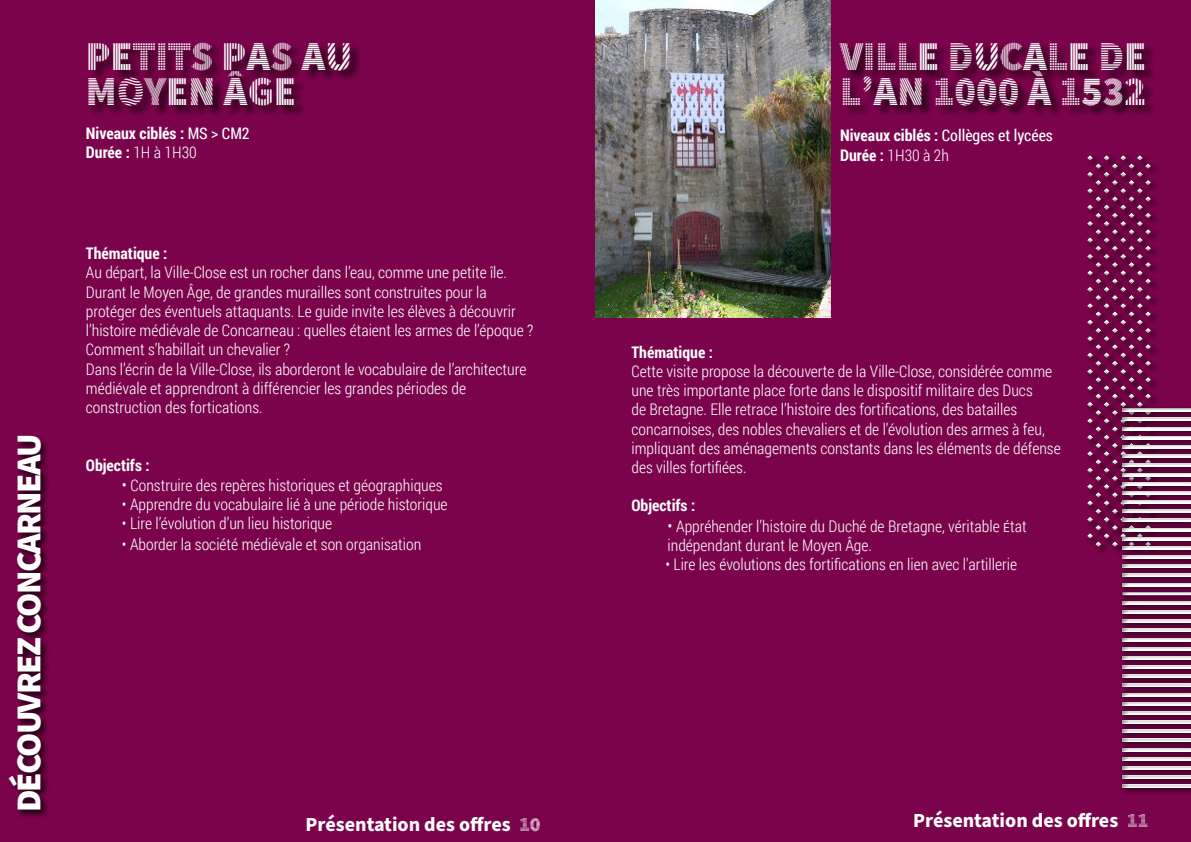
<style>
.page{position:relative;width:1191px;height:842px;background:#fff}
.page>*{position:absolute;margin:0;border:0;box-sizing:border-box;transform-origin:0 0}
.t1{font:900 41.2px/35px "Source Sans Pro DISPLAYV2";color:#fff}
.t2{font:900 35px "Source Sans Pro";letter-spacing:-.05em;color:#fff}
.t3{font:700 20px "Source Sans Pro";color:#fff}
.t4{font:300 16px/19.2px "Roboto Condensed";color:#fff}
.t5{font:700 16px/19.2px "Roboto Condensed";color:#fff}
.s1{font-weight:400}
.s2{font-weight:300}
.s3{font-size:17px}
.s4{font-family:"Source Sans Pro DISPLAYV2";font-weight:900}
</style>
<div class="page">
<div style="left:0;top:0;width:612px;height:842px;background:#7a034b"></div>
<div style="left:90px;top:42px;width:272px;height:75px;background:#000;opacity:.75"></div>
<div style="left:7px;top:435px;width:42px;height:383px;background:#000;opacity:.75"></div>
<div style="left:609px;top:0;width:582px;height:842px;background:#7a034b"></div>
<div style="left:840px;top:42px;width:315px;height:74px;background:#000;opacity:.75"></div>
<img style="left:595px;top:0;width:235px;height:317px">
<div style="left:1080px;top:158px;width:77px;height:396px;background:#000;opacity:.75"></div>
<div style="left:1114px;top:401px;width:77px;height:387px;background:#000;opacity:.75"></div>
<h2 class="t2" style="left:5px;top:812px;width:381px;rotate:-90deg">DÉCOUVREZ CONCARNEAU</h2>
<h1 class="t1" style="left:86px;top:40px;width:268px">PETITS PAS AU<br>MOYEN ÂGE</h1>
<h1 class="t1" style="left:840px;top:40px;width:308px">VILLE DUCALE DE<br>L’AN 1000 À 1532</h1>
<p class="t5" style="left:86px;top:123px;width:165px">Niveaux ciblés : <span class="s1">MS &gt; CM2<br></span>Durée : <span class="s2">1H à 1H30</span></p>
<p class="t5" style="left:840px;top:125px;width:214px">Niveaux ciblés : <span class="s1">Collèges et lycées<br></span>Durée : <span class="s2">1H30 à 2h</span></p>
<p class="t5" style="left:86px;top:243px;width:83px">Thématique :</p>
<p class="t4" style="left:86px;top:263px;width:449px">Au départ, la Ville-Close est un rocher dans l’eau, comme une petite île.<br>Durant le Moyen Âge, de grandes murailles sont construites pour la protéger des éventuels attaquants. Le guide invite les élèves à découvrir l’histoire médiévale de Concarneau : quelles étaient les armes de l’époque ?<br>Comment s’habillait un chevalier ?<br>Dans l’écrin de la Ville-Close, ils aborderont le vocabulaire de l’architecture médiévale et apprendront à différencier les grandes périodes de construction des fortications.</p>
<p class="t5" style="left:86px;top:455px;width:65px">Objectifs :</p>
<p class="t4" style="left:122px;top:475px;width:322px"><span class="s3">•</span> Construire des repères historiques et géographiques</p>
<p class="t4" style="left:122px;top:494px;width:327px">• Apprendre du vocabulaire lié à une période historique</p>
<p class="t4" style="left:122px;top:513px;width:212px">• Lire l’évolution d’un lieu historique</p>
<p class="t4" style="left:122px;top:534px;width:301px">• Aborder la société médiévale et son organisation</p>
<p class="t5" style="left:631px;top:342px;width:83px">Thématique :</p>
<p class="t4" style="left:631px;top:361px;width:431px">Cette visite propose la découverte de la Ville-Close, considérée comme une très importante place forte dans le dispositif militaire des Ducs<br>de Bretagne. Elle retrace l’histoire des fortifications, des batailles concarnoises, des nobles chevaliers et de l’évolution des armes à feu, impliquant des aménagements constants dans les éléments de défense des villes fortifiées.</p>
<p class="t5" style="left:631px;top:495px;width:65px">Objectifs :</p>
<p class="t4" style="left:667px;top:516px;width:361px"><span class="s3">•</span> Appréhender l’histoire du Duché de Bretagne, véritable état indépendant durant le Moyen Âge.</p>
<p class="t4" style="left:665px;top:554px;width:353px">• Lire les évolutions des fortifications en lien avec l'artillerie</p>
<p class="t3" style="left:305px;top:810px;width:237px">Présentation des offres <span class="s4">10</span></p>
<p class="t3" style="left:913px;top:807px;width:237px">Présentation des offres <span class="s4">11</span></p>
</div>
